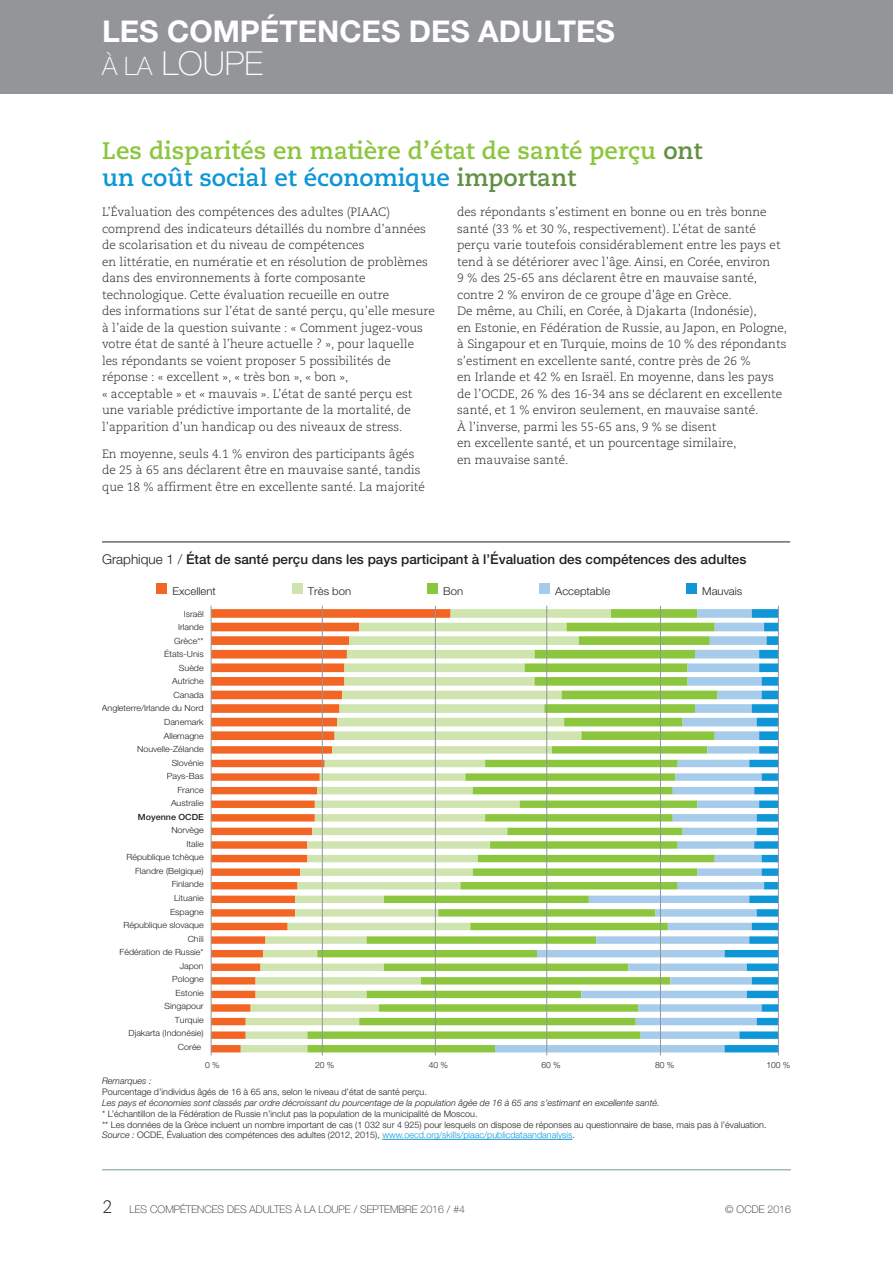
<style>
.page{position:relative;width:893px;height:1263px;background:#fff}
.page>*{position:absolute;margin:0;border:0;box-sizing:border-box;transform-origin:0 0}
.t1{font:100 33px "Helvetica Neue";color:#fff}
.t2{font:700 30px "Helvetica Neue";color:#fff}
.t3{font:700 24px/27px "Caecilia";color:#8bc63e}
.t4{font:500 13.5px "Helvetica Neue";color:#231f20}
.t5{font:300 12px/16.5px "Caecilia";color:#231f20}
.t6{font:300 10.8px "Helvetica Neue";color:#231f20;scale:1.05 1}
.t7{font:100 10.5px "Helvetica Neue";color:#231f20}
.t8{font:300 9px/10.8px "Helvetica Neue";color:#231f20}
.t9{font:italic 300 9px "Helvetica Neue";color:#231f20}
.t10{font:300 8.55px/13.5px "Helvetica Neue";color:#231f20;text-align:right;scale:1.05 1}
.t11{font:300 8.55px "Helvetica Neue";color:#231f20}
.t12{font:500 8.55px "Helvetica Neue";color:#231f20;scale:1.05 1}
.s1{font-size:25.5px}
.s2{color:#619143}
.s3{color:#0e96d6}
.s4{font-weight:300}
.s5{font-style:italic}
.s6{font-family:"Caecilia";font-weight:300;font-size:18px}
</style>
<div class="page">
<hr style="left:102px;top:1169px;width:689px;height:1px;background:#76998e">
<div style="left:0;top:0;width:893px;height:94px;background:#939598"></div>
<hr style="left:102px;top:541px;width:688px;height:1px;background:#231f20">
<hr style="left:382px;top:1139px;width:191px;height:1px;background:#0e96d6">
<svg style="left:212px;top:609px;width:29px;height:443px;fill:#f26524"></svg>
<svg style="left:241px;top:609px;width:66px;height:443px"></svg>
<svg style="left:307px;top:609px;width:188px;height:443px"></svg>
<svg style="left:495px;top:609px;width:230px;height:443px"></svg>
<svg style="left:725px;top:609px;width:53px;height:443px"></svg>
<div style="left:686px;top:583px;width:11px;height:11px;background:#0e96d6"></div>
<div style="left:539px;top:583px;width:11px;height:11px;background:#a6cbeb"></div>
<div style="left:427px;top:583px;width:11px;height:11px;background:#8bc63e"></div>
<div style="left:292px;top:583px;width:11px;height:11px;background:#cfe4ae"></div>
<div style="left:156px;top:583px;width:11px;height:11px;background:#f26524"></div>
<hr style="left:322px;top:606px;width:1px;height:449px;background:#939598">
<hr style="left:211px;top:606px;width:1px;height:449px;background:#939598">
<hr style="left:435px;top:606px;width:1px;height:449px;background:#939598">
<hr style="left:546px;top:606px;width:1px;height:449px;background:#939598">
<hr style="left:660px;top:606px;width:1px;height:449px;background:#939598">
<hr style="left:778px;top:606px;width:1px;height:449px;background:#939598">
<h2 class="t2" style="left:102px;top:12px;width:514px">LES COMPÉTENCES DES ADULTES</h2>
<h1 class="t1" style="left:102px;top:45px;width:162px"><span class="s1">À LA</span> LOUPE</h1>
<h3 class="t3" style="left:102px;top:137px;width:602px">Les disparités en matière d’état de santé perçu <span class="s2">ont </span><span class="s3">un coût social et économique</span> <span class="s2">important</span></h3>
<p class="t5" style="left:102px;top:204px;width:334px">L’Évaluation des compétences des adultes (PIAAC) comprend des indicateurs détaillés du nombre d’années de scolarisation et du niveau de compétences<br>en littératie, en numératie et en résolution de problèmes dans des environnements à forte composante technologique. Cette évaluation recueille en outre<br>des informations sur l’état de santé perçu, qu’elle mesure à l’aide de la question suivante : « Comment jugez-vous votre état de santé à l’heure actuelle ? », pour laquelle<br>les répondants se voient proposer 5 possibilités de réponse : « excellent », « très bon », « bon »,<br>« acceptable » et « mauvais ». L’état de santé perçu est une variable prédictive importante de la mortalité, de l’apparition d’un handicap ou des niveaux de stress.</p>
<p class="t5" style="left:102px;top:446px;width:324px">En moyenne, seuls 4.1 % environ des participants âgés de 25 à 65 ans déclarent être en mauvaise santé, tandis que 18 % affirment être en excellente santé. La majorité</p>
<p class="t5" style="left:457px;top:204px;width:331px">des répondants s’estiment en bonne ou en très bonne santé (33 % et 30 %, respectivement). L’état de santé perçu varie toutefois considérablement entre les pays et tend à se détériorer avec l’âge. Ainsi, en Corée, environ<br>9 % des 25-65 ans déclarent être en mauvaise santé, contre 2 % environ de ce groupe d’âge en Grèce.<br>De même, au Chili, en Corée, à Djakarta (Indonésie),<br>en Estonie, en Fédération de Russie, au Japon, en Pologne, à Singapour et en Turquie, moins de 10 % des répondants s’estiment en excellente santé, contre près de 26 %<br>en Irlande et 42 % en Israël. En moyenne, dans les pays de l’OCDE, 26 % des 16-34 ans se déclarent en excellente santé, et 1 % environ seulement, en mauvaise santé.<br>À l’inverse, parmi les 55-65 ans, 9 % se disent<br>en excellente santé, et un pourcentage similaire,<br>en mauvaise santé.</p>
<p class="t4" style="left:102px;top:551px;width:646px"><span class="s4">Graphique 1 /</span> État de santé perçu dans les pays participant à l’Évaluation des compétences des adultes</p>
<p class="t6" style="left:172px;top:584px;width:43px">Excellent</p>
<p class="t6" style="left:308px;top:584px;width:43px">Très bon</p>
<p class="t6" style="left:443px;top:584px;width:21px">Bon</p>
<p class="t6" style="left:555px;top:584px;width:54px">Acceptable</p>
<p class="t6" style="left:702px;top:584px;width:40px">Mauvais</p>
<p class="t10" style="left:102px;top:607px;width:98px">Israël<br>Irlande<br>Grèce**<br>États-Unis<br>Suède<br>Autriche<br>Canada<br>Angleterre/Irlande du Nord<br>Danemark<br>Allemagne<br>Nouvelle-Zélande<br>Slovénie<br>Pays-Bas<br>France<br>Australie</p>
<p class="t12" style="left:138px;top:812px;width:64px">Moyenne OCDE</p>
<p class="t10" style="left:120px;top:823px;width:82px">Norvège<br>Italie<br>République tchèque<br>Flandre (Belgique)<br>Finlande<br>Lituanie<br>Espagne<br>République slovaque<br>Chili<br>Fédération de Russie*<br>Japon<br>Pologne<br>Estonie<br>Singapour<br>Turquie<br>Djakarta (Indonésie)<br>Corée</p>
<p class="t11" style="left:205px;top:1060px;width:16px">0 %</p>
<p class="t11" style="left:315px;top:1060px;width:21px">20 %</p>
<p class="t11" style="left:429px;top:1060px;width:21px">40 %</p>
<p class="t11" style="left:541px;top:1060px;width:21px">60 %</p>
<p class="t11" style="left:655px;top:1060px;width:21px">80 %</p>
<p class="t11" style="left:766px;top:1060px;width:26px">100 %</p>
<p class="t9" style="left:102px;top:1076px;width:51px">Remarques :</p>
<p class="t8" style="left:102px;top:1086px;width:326px">Pourcentage d’individus âgés de 16 à 65 ans, selon le niveau d’état de santé perçu.</p>
<p class="t9" style="left:102px;top:1097px;width:559px">Les pays et économies sont classés par ordre décroissant du pourcentage de la population âgée de 16 à 65 ans s’estimant en excellente santé.</p>
<p class="t8" style="left:102px;top:1108px;width:666px">* L’échantillon de la Fédération de Russie n’inclut pas la population de la municipalité de Moscou.<br>** Les données de la Grèce incluent un nombre important de cas (1 032 sur 4 925) pour lesquels on dispose de réponses au questionnaire de base, mais pas à l’évaluation.<br><span class="s5">Source :</span> OCDE, Évaluation des compétences des adultes (2012, 2015), <span class="s3">www.oecd.org/skills/piaac/publicdataandanalysis</span>.</p>
<p class="t7" style="left:102px;top:1203px;width:364px"><span class="s6">2</span> LES COMPÉTENCES DES ADULTES À LA LOUPE / SEPTEMBRE 2016 / #4</p>
<p class="t7" style="left:725px;top:1203px;width:20px">© OCDE</p>
<p class="t7" style="left:768px;top:1203px;width:25px">2016</p>
</div>
